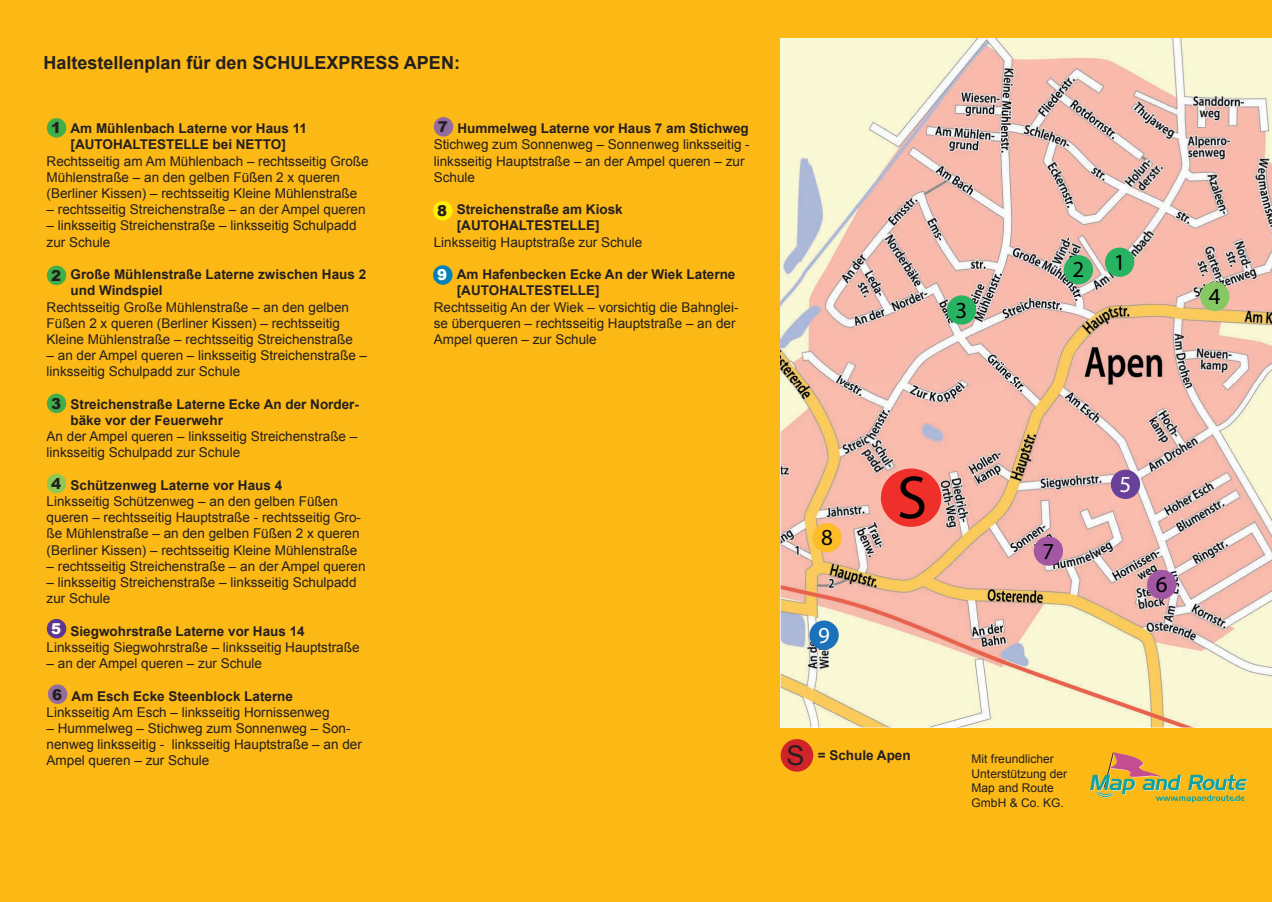
<style>
.page{position:relative;width:1272px;height:902px;background:#fff}
.page>*{position:absolute;margin:0;border:0;box-sizing:border-box;transform-origin:0 0}
.t1{font:61.2px "Myriad Pro";color:#000}
.t2{font:22.95px "Myriad Pro";color:#000}
.t3{font:22.95px "Myriad Pro";color:#fff}
.t4{font:700 18px "Arial";color:#231f20}
.t5{font:900 15px "Arial";color:#231f20}
.t6{font:900 15px "Arial";color:#fff}
.t7{font:13.5px/16.2px "Arial";color:#231f20}
.t8{font:700 13.5px/16.2px "Arial";color:#231f20}
.t9{font:12px/14.4px "Arial";color:#231f20}
.s1{font-weight:400;font-size:27px}
</style>
<div class="page">
<div style="left:0;top:0;width:1271px;height:901px;background:#fcb814"></div>
<svg style="left:1090px;top:752px;width:156px;height:50px"></svg>
<img style="left:780px;top:38px;width:491px;height:689px">
<svg style="left:880px;top:468px;width:61px;height:59px"></svg>
<svg style="left:1104px;top:247px;width:30px;height:30px"></svg>
<svg style="left:1063px;top:255px;width:30px;height:29px"></svg>
<svg style="left:946px;top:295px;width:30px;height:30px"></svg>
<svg style="left:1200px;top:282px;width:29px;height:29px"></svg>
<svg style="left:1110px;top:469px;width:30px;height:30px"></svg>
<svg style="left:1146px;top:570px;width:30px;height:29px"></svg>
<svg style="left:1033px;top:536px;width:29px;height:29px"></svg>
<svg style="left:812px;top:523px;width:29px;height:29px"></svg>
<svg style="left:809px;top:620px;width:29px;height:29px"></svg>
<div style="left:47px;top:118px;width:19px;height:20px;background:#40ae49;border-radius:50%"></div>
<div style="left:47px;top:265px;width:19px;height:20px;background:#40ae49;border-radius:50%"></div>
<div style="left:47px;top:393px;width:19px;height:20px;background:#40ae49;border-radius:50%"></div>
<div style="left:47px;top:474px;width:19px;height:19px;background:#8fc855;border-radius:50%"></div>
<div style="left:47px;top:619px;width:19px;height:19px;background:#5c368f;border-radius:50%"></div>
<div style="left:48px;top:684px;width:19px;height:19px;background:#926c9d;border-radius:50%"></div>
<div style="left:434px;top:117px;width:19px;height:19px;background:#926c9d;border-radius:50%"></div>
<div style="left:433px;top:201px;width:19px;height:19px;background:#fff101;border-radius:50%"></div>
<div style="left:433px;top:265px;width:19px;height:20px;background:#0081b8;border-radius:50%"></div>
<div style="left:780px;top:739px;width:33px;height:32px;background:#d1232a;border-radius:50%"></div>
<h3 class="t4" style="left:43px;top:50px;width:418px">Haltestellenplan für den SCHULEXPRESS APEN:</h3>
<p class="t5" style="left:51px;top:117px;width:12px">1</p>
<p class="t8" style="left:71px;top:121px;width:238px">Am Mühlenbach Laterne vor Haus 11 [AUTOHALTESTELLE bei NETTO]</p>
<p class="t7" style="left:47px;top:153px;width:323px">Rechtsseitig am Am Mühlenbach – rechtsseitig Große<br>Mühlenstraße – an den gelben Füßen 2 x queren (Berliner Kissen) – rechtsseitig Kleine Mühlenstraße</p>
<p class="t7" style="left:47px;top:201px;width:320px">– rechtsseitig Streichenstraße – an der Ampel queren</p>
<p class="t7" style="left:47px;top:218px;width:311px">– linksseitig Streichenstraße – linksseitig Schulpadd zur Schule</p>
<p class="t8" style="left:71px;top:267px;width:297px">Große Mühlenstraße Laterne zwischen Haus 2 und Windspiel</p>
<p class="t7" style="left:47px;top:299px;width:308px">Rechtsseitig Große Mühlenstraße – an den gelben<br>Füßen 2 x queren (Berliner Kissen) – rechtsseitig<br>Kleine Mühlenstraße – rechtsseitig Streichenstraße</p>
<p class="t7" style="left:47px;top:347px;width:322px">– an der Ampel queren – linksseitig Streichenstraße – linksseitig Schulpadd zur Schule</p>
<p class="t8" style="left:71px;top:396px;width:290px">Streichenstraße Laterne Ecke An der Norder&shy;bäke vor der Feuerwehr</p>
<p class="t7" style="left:47px;top:428px;width:312px">An der Ampel queren – linksseitig Streichenstraße – linksseitig Schulpadd zur Schule</p>
<p class="t8" style="left:71px;top:477px;width:213px">Schützenweg Laterne vor Haus 4</p>
<p class="t7" style="left:47px;top:493px;width:316px">Linksseitig Schützenweg – an den gelben Füßen queren – rechtsseitig Hauptstraße - rechtsseitig Gro&shy;ße Mühlenstraße – an den gelben Füßen 2 x queren (Berliner Kissen) – rechtsseitig Kleine Mühlenstraße</p>
<p class="t7" style="left:47px;top:558px;width:320px">– rechtsseitig Streichenstraße – an der Ampel queren</p>
<p class="t7" style="left:47px;top:574px;width:311px">– linksseitig Streichenstraße – linksseitig Schulpadd zur Schule</p>
<p class="t8" style="left:71px;top:623px;width:236px">Siegwohrstraße Laterne vor Haus 14</p>
<p class="t7" style="left:47px;top:639px;width:314px">Linksseitig Siegwohrstraße – linksseitig Hauptstraße</p>
<p class="t7" style="left:47px;top:655px;width:217px">– an der Ampel queren – zur Schule</p>
<p class="t8" style="left:72px;top:688px;width:223px">Am Esch Ecke Steenblock Laterne</p>
<p class="t7" style="left:47px;top:704px;width:284px">Linksseitig Am Esch – linksseitig Hornissenweg</p>
<p class="t7" style="left:47px;top:720px;width:317px">– Hummelweg – Stichweg zum Sonnenweg – Son&shy;nenweg linksseitig - linksseitig Hauptstraße – an der<br>Ampel queren – zur Schule</p>
<p class="t5" style="left:51px;top:264px;width:12px">2</p>
<p class="t5" style="left:51px;top:392px;width:12px">3</p>
<p class="t5" style="left:51px;top:472px;width:12px">4</p>
<p class="t6" style="left:51px;top:617px;width:12px">5</p>
<p class="t5" style="left:52px;top:683px;width:12px">6</p>
<p class="t5" style="left:438px;top:116px;width:12px">7</p>
<p class="t8" style="left:457px;top:121px;width:293px">Hummelweg Laterne vor Haus 7 am Stichweg</p>
<p class="t7" style="left:434px;top:137px;width:317px">Stichweg zum Sonnenweg – Sonnenweg linksseitig - linksseitig Hauptstraße – an der Ampel queren – zur<br>Schule</p>
<p class="t8" style="left:457px;top:202px;width:167px">Streichenstraße am Kiosk [AUTOHALTESTELLE]</p>
<p class="t7" style="left:434px;top:234px;width:210px">Linksseitig Hauptstraße zur Schule</p>
<p class="t8" style="left:457px;top:267px;width:280px">Am Hafenbecken Ecke An der Wiek Laterne [AUTOHALTESTELLE]</p>
<p class="t7" style="left:434px;top:299px;width:306px">Rechtsseitig An der Wiek – vorsichtig die Bahnglei&shy;se überqueren – rechtsseitig Hauptstraße – an der<br>Ampel queren – zur Schule</p>
<p class="t5" style="left:437px;top:200px;width:12px">8</p>
<p class="t6" style="left:437px;top:264px;width:12px">9</p>
<h2 class="t2" style="left:955px;top:296px;width:13px">3</h2>
<h2 class="t2" style="left:1072px;top:255px;width:13px">2</h2>
<h2 class="t2" style="left:1113px;top:248px;width:13px">1</h2>
<h2 class="t2" style="left:821px;top:523px;width:13px">8</h2>
<h2 class="t3" style="left:818px;top:621px;width:13px">9</h2>
<h1 class="t1" style="left:897px;top:460px;width:32px">S</h1>
<p class="t8" style="left:786px;top:747px;width:126px"><span class="s1">S</span> = Schule Apen</p>
<h2 class="t2" style="left:1042px;top:536px;width:13px">7</h2>
<p class="t9" style="left:971px;top:752px;width:97px">Mit freundlicher<br>Unterstützung der<br>Map and Route<br>GmbH &amp; Co. KG.</p>
<h2 class="t3" style="left:1119px;top:470px;width:13px">5</h2>
<h2 class="t2" style="left:1155px;top:570px;width:13px">6</h2>
<h2 class="t2" style="left:1208px;top:282px;width:13px">4</h2>
</div>
